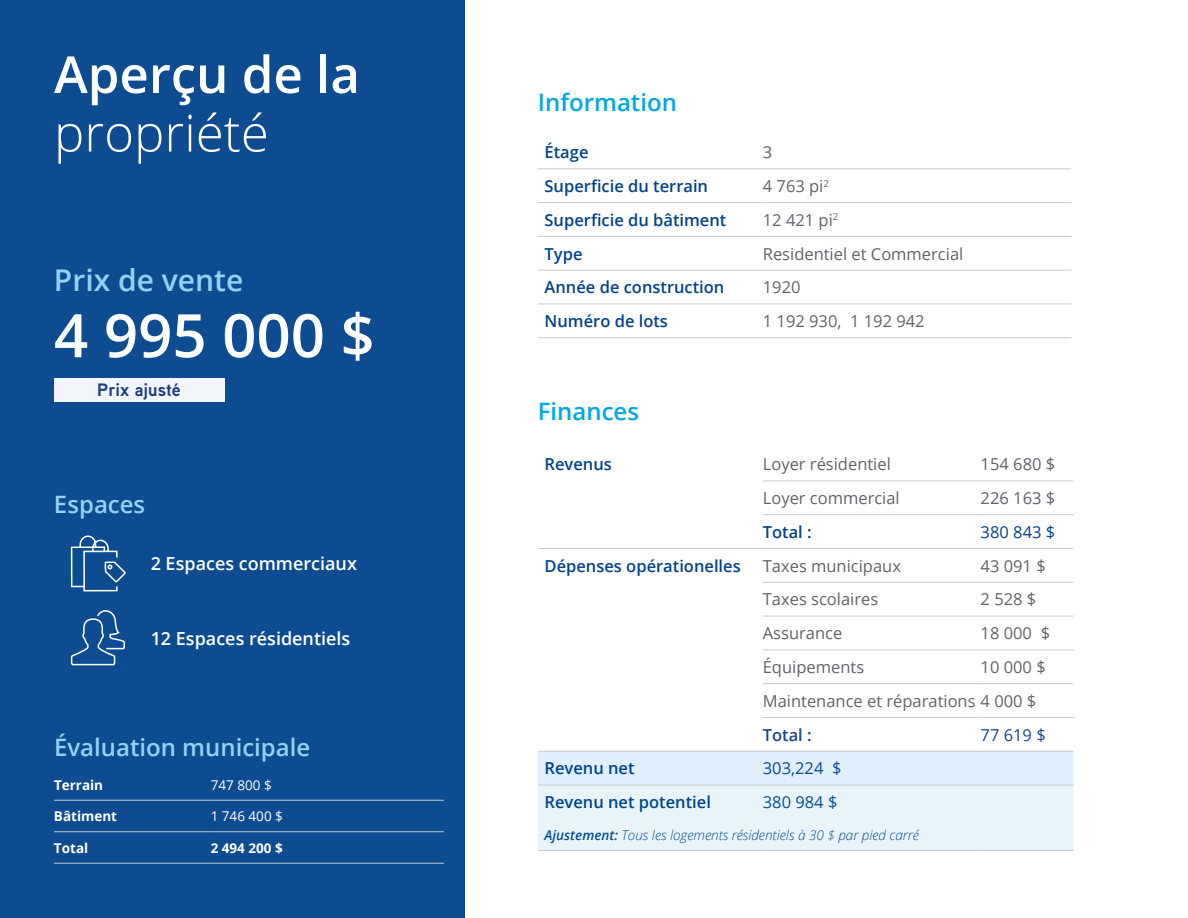
<style>
.page{position:relative;width:1188px;height:918px;background:#fff}
.page>*{position:absolute;margin:0;border:0;box-sizing:border-box;transform-origin:0 0}
.t1{font:600 60px "Open Sans";color:#fff}
.t2{font:600 51px "Open Sans";color:#fff}
.t3{font:300 51px "Open Sans";color:#fff}
.t4{font:600 30px "Open Sans";color:#96d1f2}
.t5{font:600 24px "Open Sans";color:#96d1f2}
.t6{font:600 24px "Open Sans";color:#00a8e4}
.t7{font:600 18px "Open Sans";color:#fff}
.t8{font:700 18px "Aaux Next";color:#1e4382}
.t9{font:16.5px/33.8px "Open Sans";color:#5f636a}
.t10{font:600 16.5px "Open Sans";color:#00438c}
.t11{font:16.5px "Open Sans";color:#0c4d90}
.t12{font:16.5px "Open Sans";color:#00438c}
.t13{font:600 16.5px "Open Sans";color:#1b4689}
.t14{font:16.5px "Open Sans";color:#1b4689}
.t15{font:italic 300 13.5px "Open Sans";color:#0c4d90}
.t16{font:700 13.5px "Open Sans";color:#fff}
.t17{font:13.5px "Open Sans";color:#fff}
.s1{font-weight:600}
</style>
<div class="page">
<div style="left:0;top:0;width:464px;height:918px;background:#0d4c91"></div>
<hr style="left:538px;top:168px;width:225px;height:1px;background:#c7c9c8">
<hr style="left:763px;top:168px;width:308px;height:1px;background:#c7c9c8">
<hr style="left:538px;top:202px;width:225px;height:1px;background:#c7c9c8">
<hr style="left:763px;top:202px;width:308px;height:1px;background:#c7c9c8">
<hr style="left:538px;top:236px;width:225px;height:1px;background:#c7c9c8">
<hr style="left:763px;top:236px;width:308px;height:1px;background:#c7c9c8">
<hr style="left:538px;top:270px;width:225px;height:1px;background:#c7c9c8">
<hr style="left:763px;top:270px;width:308px;height:1px;background:#c7c9c8">
<hr style="left:538px;top:304px;width:225px;height:1px;background:#c7c9c8">
<hr style="left:763px;top:304px;width:308px;height:1px;background:#c7c9c8">
<hr style="left:538px;top:337px;width:225px;height:1px;background:#c7c9c8">
<hr style="left:763px;top:337px;width:308px;height:1px;background:#c7c9c8">
<hr style="left:54px;top:800px;width:157px;height:1px;background:#c7c9c8">
<hr style="left:211px;top:800px;width:233px;height:1px;background:#c7c9c8">
<hr style="left:54px;top:831px;width:157px;height:1px;background:#c7c9c8">
<hr style="left:211px;top:831px;width:233px;height:1px;background:#c7c9c8">
<hr style="left:54px;top:863px;width:157px;height:1px;background:#c7c9c8">
<hr style="left:211px;top:863px;width:233px;height:1px;background:#c7c9c8">
<div style="left:538px;top:752px;width:536px;height:98px;background:#e7f5fb"></div>
<hr style="left:763px;top:481px;width:218px;height:1px;background:#c7c9c8">
<hr style="left:981px;top:481px;width:93px;height:1px;background:#c7c9c8">
<hr style="left:763px;top:514px;width:218px;height:1px;background:#c7c9c8">
<hr style="left:981px;top:514px;width:93px;height:1px;background:#c7c9c8">
<hr style="left:538px;top:548px;width:225px;height:1px;background:#c7c9c8">
<hr style="left:763px;top:548px;width:218px;height:1px;background:#c7c9c8">
<hr style="left:981px;top:548px;width:93px;height:1px;background:#c7c9c8">
<hr style="left:763px;top:582px;width:218px;height:1px;background:#c7c9c8">
<hr style="left:981px;top:582px;width:93px;height:1px;background:#c7c9c8">
<hr style="left:763px;top:616px;width:218px;height:1px;background:#c7c9c8">
<hr style="left:981px;top:616px;width:93px;height:1px;background:#c7c9c8">
<hr style="left:763px;top:649px;width:218px;height:1px;background:#c7c9c8">
<hr style="left:981px;top:649px;width:93px;height:1px;background:#c7c9c8">
<hr style="left:763px;top:683px;width:218px;height:1px;background:#c7c9c8">
<hr style="left:981px;top:683px;width:93px;height:1px;background:#c7c9c8">
<hr style="left:763px;top:717px;width:218px;height:1px;background:#c7c9c8">
<hr style="left:981px;top:717px;width:93px;height:1px;background:#c7c9c8">
<hr style="left:538px;top:751px;width:225px;height:1px;background:#c7c9c8">
<hr style="left:763px;top:751px;width:218px;height:1px;background:#c7c9c8">
<hr style="left:981px;top:751px;width:93px;height:1px;background:#c7c9c8">
<hr style="left:538px;top:785px;width:225px;height:1px;background:#c7c9c8">
<hr style="left:538px;top:850px;width:225px;height:1px;background:#c7c9c8">
<hr style="left:763px;top:850px;width:218px;height:1px;background:#c7c9c8">
<hr style="left:981px;top:850px;width:93px;height:1px;background:#c7c9c8">
<hr style="left:763px;top:785px;width:218px;height:1px;background:#c7c9c8">
<hr style="left:981px;top:785px;width:93px;height:1px;background:#c7c9c8">
<svg style="left:70px;top:535px;width:56px;height:57px"></svg>
<svg style="left:70px;top:610px;width:55px;height:56px"></svg>
<div style="left:54px;top:378px;width:170px;height:24px;background:#f2f5f9"></div>
<h2 class="t2" style="left:54px;top:40px;width:307px">Aperçu de la</h2>
<h2 class="t3" style="left:54px;top:98px;width:216px">propriété</h2>
<h3 class="t4" style="left:54px;top:260px;width:191px">Prix de vente</h3>
<h1 class="t1" style="left:54px;top:294px;width:322px">4 995 000 $</h1>
<p class="t8" style="left:97px;top:377px;width:85px">Prix ajusté</p>
<h3 class="t5" style="left:54px;top:487px;width:93px">Espaces</h3>
<p class="t7" style="left:151px;top:551px;width:208px">2 Espaces commerciaux</p>
<p class="t7" style="left:151px;top:626px;width:201px">12 Espaces résidentiels</p>
<h3 class="t5" style="left:54px;top:731px;width:258px">Évaluation municipale</h3>
<p class="t16" style="left:54px;top:775px;width:51px">Terrain</p>
<p class="t17" style="left:211px;top:776px;width:63px">747 800 $</p>
<p class="t16" style="left:54px;top:807px;width:65px">Bâtiment</p>
<p class="t17" style="left:211px;top:807px;width:74px">1 746 400 $</p>
<p class="t16" style="left:54px;top:838px;width:36px">Total</p>
<p class="t16" style="left:211px;top:838px;width:74px">2 494 200 $</p>
<h3 class="t6" style="left:538px;top:86px;width:141px">Information</h3>
<p class="t10" style="left:545px;top:141px;width:45px">Étage</p>
<p class="t9" style="left:763px;top:135px;width:11px">3</p>
<p class="t10" style="left:545px;top:175px;width:165px">Superficie du terrain</p>
<p class="t9" style="left:763px;top:169px;width:68px">4 763 pi<sup>2</sup></p>
<p class="t10" style="left:545px;top:208px;width:183px">Superficie du bâtiment</p>
<p class="t9" style="left:763px;top:203px;width:77px">12 421 pi<sup>2</sup></p>
<p class="t10" style="left:545px;top:242px;width:39px">Type</p>
<p class="t9" style="left:763px;top:236px;width:202px">Residentiel et Commercial</p>
<p class="t10" style="left:545px;top:276px;width:181px">Année de construction</p>
<p class="t9" style="left:763px;top:270px;width:39px">1920</p>
<p class="t10" style="left:545px;top:310px;width:125px">Numéro de lots</p>
<p class="t9" style="left:763px;top:304px;width:163px">1 192 930, 1 192 942</p>
<h3 class="t6" style="left:538px;top:395px;width:103px">Finances</h3>
<p class="t10" style="left:545px;top:453px;width:69px">Revenus</p>
<p class="t9" style="left:763px;top:447px;width:130px">Loyer résidentiel</p>
<p class="t9" style="left:981px;top:447px;width:76px">154 680 $</p>
<p class="t9" style="left:763px;top:481px;width:138px">Loyer commercial</p>
<p class="t9" style="left:981px;top:481px;width:76px">226 163 $</p>
<p class="t10" style="left:763px;top:521px;width:50px">Total :</p>
<p class="t12" style="left:981px;top:521px;width:76px">380 843 $</p>
<p class="t10" style="left:545px;top:554px;width:198px">Dépenses opérationelles</p>
<p class="t9" style="left:763px;top:548px;width:140px">Taxes municipaux</p>
<p class="t9" style="left:981px;top:548px;width:67px">43 091 $</p>
<p class="t9" style="left:763px;top:582px;width:117px">Taxes scolaires</p>
<p class="t9" style="left:981px;top:582px;width:57px">2 528 $</p>
<p class="t9" style="left:763px;top:616px;width:81px">Assurance</p>
<p class="t9" style="left:981px;top:616px;width:71px">18 000 $</p>
<p class="t9" style="left:763px;top:650px;width:103px">Équipements</p>
<p class="t9" style="left:763px;top:650px;width:285px;text-indent:218px">10 000 $<br>Maintenance et réparations 4 000 $</p>
<p class="t13" style="left:763px;top:723px;width:50px">Total :</p>
<p class="t14" style="left:981px;top:723px;width:67px">77 619 $</p>
<p class="t10" style="left:545px;top:757px;width:92px">Revenu net</p>
<p class="t11" style="left:763px;top:757px;width:80px">303,224 $</p>
<p class="t10" style="left:545px;top:791px;width:168px">Revenu net potentiel</p>
<p class="t11" style="left:763px;top:791px;width:76px">380 984 $</p>
<p class="t15" style="left:545px;top:826px;width:376px"><span class="s1">Ajustement:</span> Tous les logements résidentiels à 30 $ par pied carré</p>
</div>
